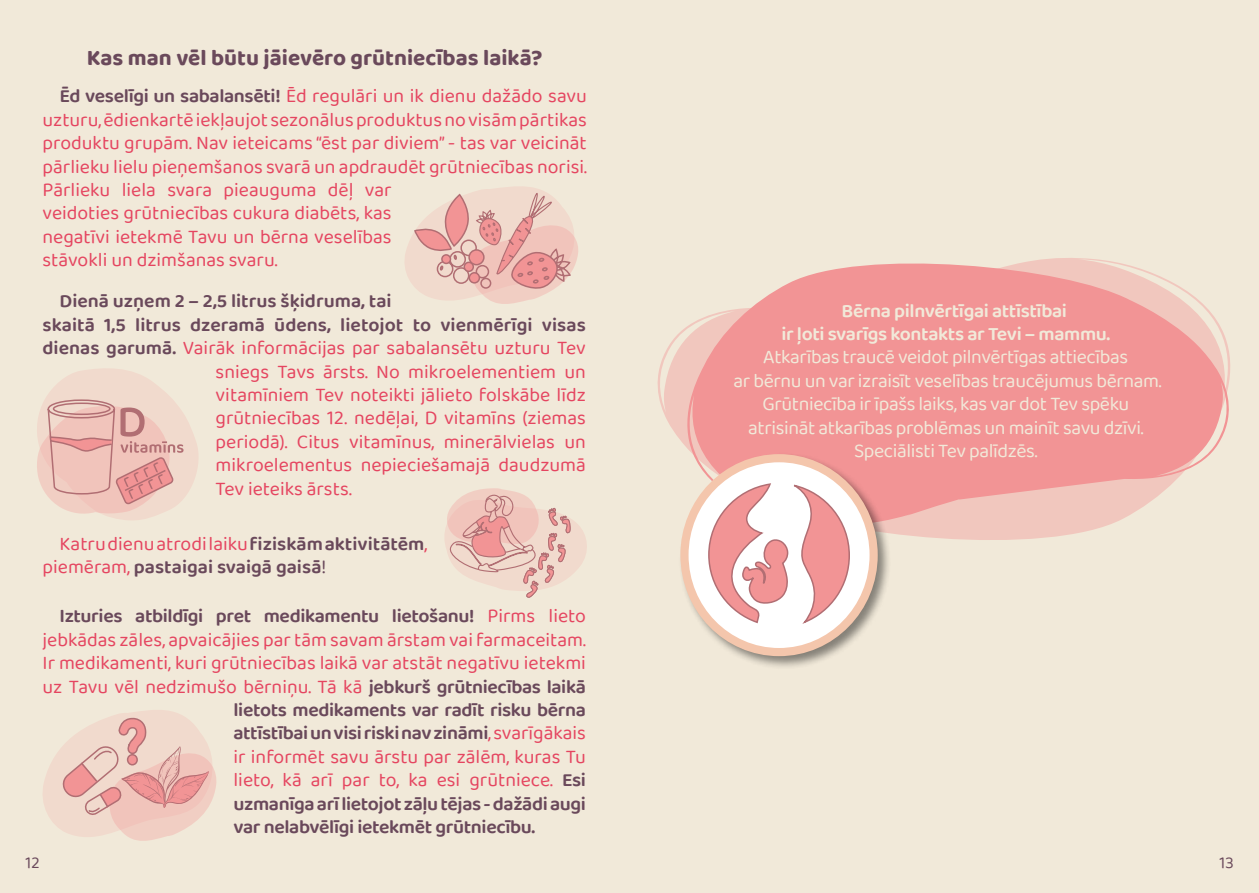
<style>
.page{position:relative;width:1259px;height:893px;background:#f1e9d9}
.page>*{position:absolute;margin:0;border:0;box-sizing:border-box;transform-origin:0 0}
.t1{font:700 22.5px "Baloo Paaji 2";color:#6a495b}
.t2{font:19.5px/23.4px "Baloo Paaji 2";color:#e54560}
.t3{font:600 19.5px "Baloo Paaji 2";letter-spacing:-.02em;color:#6a495b}
.t4{font:19.5px/23.4px "Baloo Paaji 2";letter-spacing:-.02em;color:#f1e9d9;text-align:center}
.t5{font:600 19.5px/23.4px "Baloo Paaji 2";color:#6a495b}
.t6{font:600 19.5px/23.4px "Baloo Paaji 2";letter-spacing:-.02em;color:#f1e9d9}
.t7{font:16.5px "Baloo Paaji 2";color:#6a495b}
.s1{font-weight:600;color:#6a495b}
.s2{font-weight:400;color:#e54560}
.s3{font-weight:400}
</style>
<div class="page">
<svg style="left:405px;top:186px;width:173px;height:118px"></svg>
<svg style="left:37px;top:368px;width:161px;height:152px"></svg>
<svg style="left:43px;top:710px;width:174px;height:131px"></svg>
<svg style="left:657px;top:328px;width:448px;height:212px"></svg>
<svg style="left:685px;top:258px;width:545px;height:268px;fill:#f29495"></svg>
<div style="left:678px;top:452px;width:214px;height:218px;background:#000;opacity:.45"></div>
<svg style="left:684px;top:458px;width:189px;height:194px;fill:#fff"></svg>
<div style="left:680px;top:454px;width:197px;height:202px;border:8px solid #f4c6ac;border-radius:50%"></div>
<svg style="left:703px;top:482px;width:147px;height:144px"></svg>
<svg style="left:445px;top:488px;width:142px;height:110px"></svg>
<p class="t1" style="left:87px;top:44px;width:457px">Kas man vēl būtu jāievēro grūtniecības laikā?</p>
<p class="t2" style="left:42px;top:84px;width:546px;text-indent:17px"><span class="s1">Ēd veselīgi un sabalansēti!</span> Ēd regulāri un ik dienu dažādo savu uzturu,ēdienkartēiekļaujot sezonālusproduktusnovisāmpārtikas produktu grupām. Nav ieteicams “ēst par diviem” - tas var veicināt pārlieku lielu pieņemšanos svarā un apdraudēt grūtniecības norisi.<br>Pārlieku liela svara pieauguma dēļ var<br>veidoties grūtniecības cukura diabēts, kas<br>negatīvi ietekmē Tavu un bērna veselības<br>stāvokli un dzimšanas svaru.</p>
<p class="t5" style="left:60px;top:289px;width:334px">Dienā uzņem 2 – 2,5 litrus šķidruma, tai</p>
<p class="t5" style="left:43px;top:312px;width:545px">skaitā 1,5 litrus dzeramā ūdens, lietojot to vienmērīgi visas</p>
<p class="t2" style="left:43px;top:336px;width:545px"><span class="s1">dienas garumā.</span> Vairāk informācijas par sabalansētu uzturu Tev</p>
<p class="t2" style="left:216px;top:359px;width:372px">sniegs Tavs ārsts. No mikroelementiem un</p>
<p class="t2" style="left:216px;top:383px;width:372px">vitamīniem Tev noteikti jālieto folskābe līdz</p>
<p class="t2" style="left:216px;top:406px;width:372px">grūtniecības 12. nedēļai, D vitamīns (ziemas</p>
<p class="t2" style="left:216px;top:429px;width:372px">periodā). Citus vitamīnus, minerālvielas un</p>
<p class="t2" style="left:216px;top:453px;width:372px">mikroelementus nepieciešamajā daudzumā</p>
<p class="t2" style="left:216px;top:476px;width:138px">Tev ieteiks ārsts.</p>
<p class="t5" style="left:43px;top:531px;width:386px;text-indent:17px"><span class="s2">Katrudienuatrodilaiku</span>fiziskām aktivitātēm<span class="s2">, piemēram,</span> pastaigai svaigā gaisā<span class="s3">!</span></p>
<p class="t3" style="left:60px;top:604px;width:528px">Izturies atbildīgi pret medikamentu lietošanu! <span class="s2">Pirms lieto</span></p>
<p class="t2" style="left:43px;top:627px;width:545px">jebkādas zāles, apvaicājies par tām savam ārstam vai farmaceitam.</p>
<p class="t2" style="left:43px;top:651px;width:545px">Ir medikamenti, kuri grūtniecības laikā var atstāt negatīvu ietekmi</p>
<p class="t2" style="left:43px;top:674px;width:545px">uz Tavu vēl nedzimušo bērniņu. Tā kā <span class="s1">jebkurš grūtniecības laikā</span></p>
<p class="t3" style="left:233px;top:698px;width:354px">lietots medikaments var radīt risku bērna</p>
<p class="t3" style="left:233px;top:721px;width:354px">attīstībai un visi riski nav zināmi<span class="s2">, svarīgākais</span></p>
<p class="t2" style="left:233px;top:744px;width:354px">ir informēt savu ārstu par zālēm, kuras Tu</p>
<p class="t2" style="left:233px;top:768px;width:354px">lieto, kā arī par to, ka esi grūtniece. <span class="s1">Esi</span></p>
<p class="t3" style="left:233px;top:791px;width:354px">uzmanīga arī lietojot zāļu tējas - dažādi augi</p>
<p class="t3" style="left:233px;top:815px;width:303px">var nelabvēlīgi ietekmēt grūtniecību.</p>
<p class="t6" style="left:781px;top:298px;width:330px;text-indent:60px">Bērna pilnvērtīgai attīstībai<br>ir ļoti svarīgs kontakts ar Tevi – mammu.</p>
<p class="t4" style="left:733px;top:345px;width:429px">Atkarības traucē veidot pilnvērtīgas attiecības<br>ar bērnu un var izraisīt veselības traucējumus bērnam.<br>Grūtniecība ir īpašs laiks, kas var dot Tev spēku atrisināt atkarības problēmas un mainīt savu dzīvi.<br>Speciālisti Tev palīdzēs.</p>
<p class="t7" style="left:25px;top:852px;width:16px">12</p>
<p class="t7" style="left:1219px;top:852px;width:16px">13</p>
</div>
